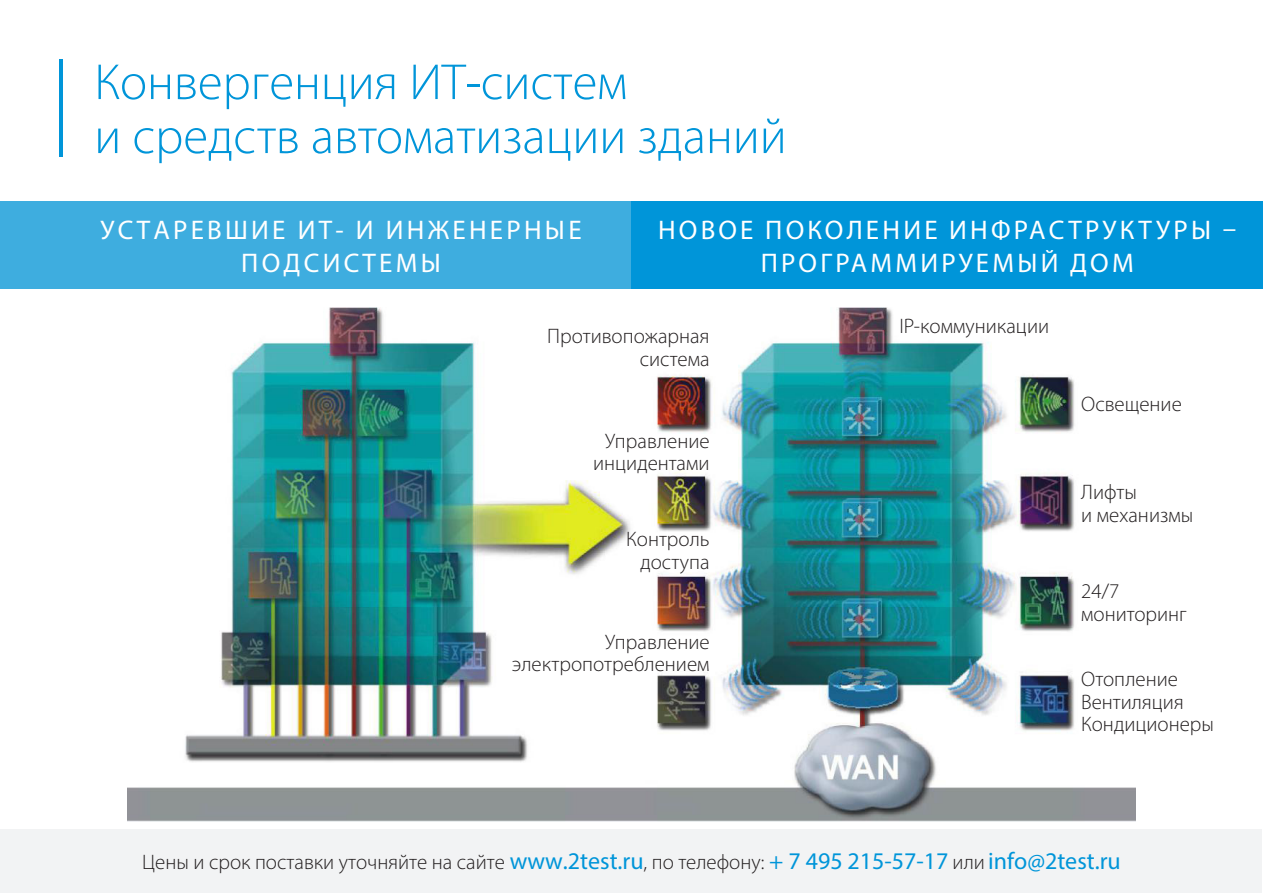
<style>
.page{position:relative;width:1263px;height:893px;background:#fff}
.page>*{position:absolute;margin:0;border:0;box-sizing:border-box;transform-origin:0 0}
.t1{font:300 51px/54px "Myriad Pro";color:#0095d9}
.t2{font:27px/32.4px "Myriad Pro";letter-spacing:.12em;color:#fff;text-align:center}
.t3{font:300 21px/22.5px "Myriad Pro";color:#231f20;text-align:right}
.s1{font-weight:400;font-size:24px;color:#0095d9}
</style>
<div class="page">
<div style="left:0;top:201px;width:631px;height:88px;background:#3eaddf"></div>
<div style="left:631px;top:201px;width:632px;height:88px;background:#0095d9"></div>
<img style="left:127px;top:307px;width:1008px;height:514px">
<hr style="left:60px;top:60px;width:3px;height:97px;background:#0095d9">
<div style="left:0;top:829px;width:1261px;height:64px;background:#f2f3f4"></div>
<h1 class="t1" style="left:94px;top:55px;width:694px">Конвергенция ИТ-систем<br>и средств автоматизации зданий</h1>
<p class="t2" style="left:100px;top:213px;width:483px">УСТАРЕВШИЕ ИТ- И ИНЖЕНЕРНЫЕ<br>ПОДСИСТЕМЫ</p>
<p class="t2" style="left:658px;top:214px;width:580px">НОВОЕ ПОКОЛЕНИЕ ИНФРАСТРУКТУРЫ –<br>ПРОГРАММИРУЕМЫЙ ДОМ</p>
<p class="t3" style="left:547px;top:325px;width:164px">Противопожарная система</p>
<p class="t3" style="left:593px;top:429px;width:118px;text-align:center">Управление инцидентами</p>
<p class="t3" style="left:626px;top:528px;width:85px">Контроль доступа</p>
<p class="t3" style="left:512px;top:630px;width:199px">Управление электропотреблением</p>
<p class="t3" style="left:899px;top:314px;width:151px">IP-коммуникации</p>
<p class="t3" style="left:1081px;top:392px;width:102px">Освещение</p>
<p class="t3" style="left:1081px;top:481px;width:114px;text-align:left">Лифты<br>и механизмы</p>
<p class="t3" style="left:1081px;top:580px;width:107px;text-align:left">24/7 мониторинг</p>
<p class="t3" style="left:1081px;top:668px;width:134px;text-align:left">Отопление<br>Вентиляция<br>Кондиционеры</p>
<p class="t3" style="left:142px;top:851px;width:980px">Цены и срок поставки уточняйте на сайте <span class="s1">www.2test.ru</span>, по телефону: <span class="s1">+ 7 495 215-57-17</span> или <span class="s1">info@2test.ru</span></p>
</div>
